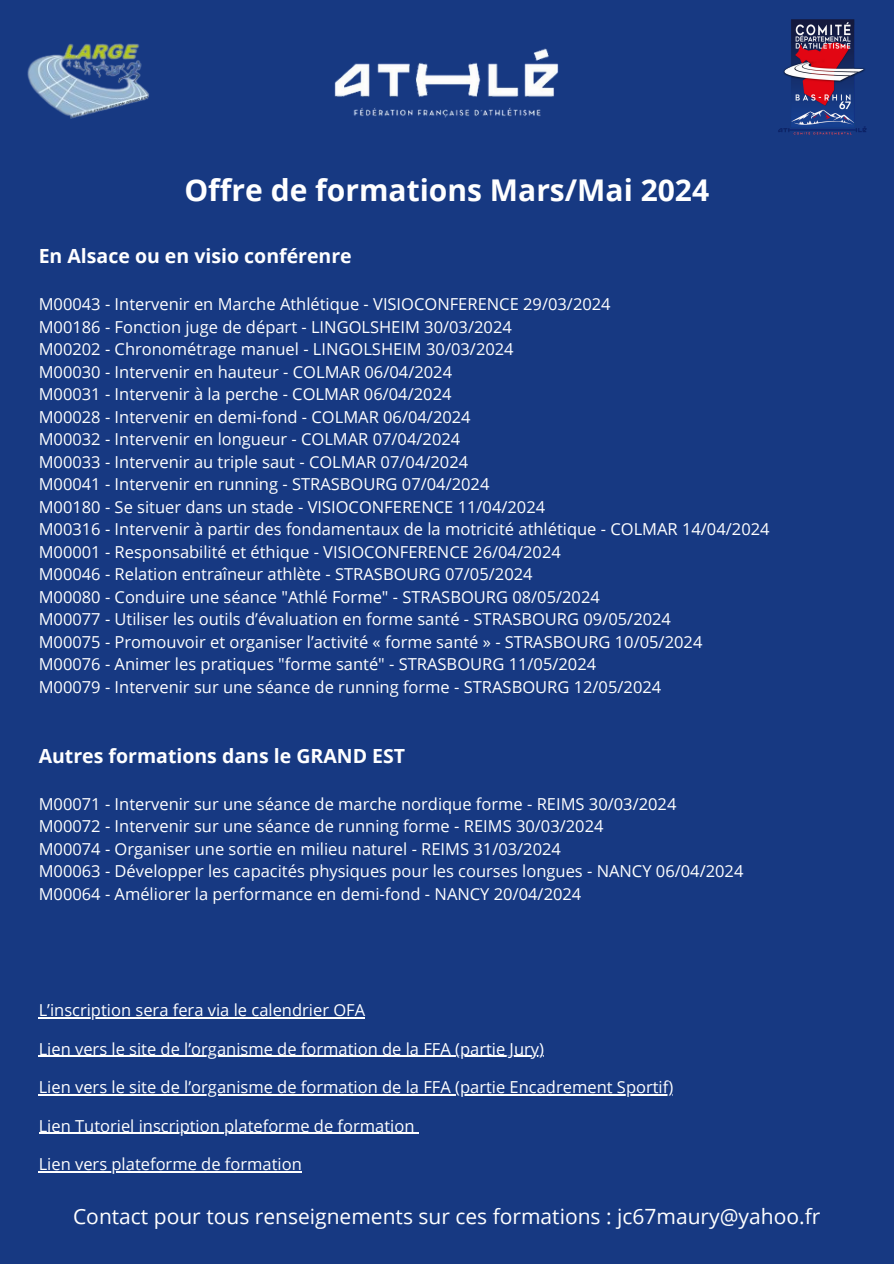
<style>
.page{position:relative;width:894px;height:1264px;background:#fff}
.page>*{position:absolute;margin:0;border:0;box-sizing:border-box;transform-origin:0 0}
.t1{font:700 30px "Open Sans";color:#fff}
.t2{font:21px "Open Sans";color:#fff}
.t3{font:700 19.5px "Open Sans";color:#fff}
.t4{font:16.5px "Open Sans";color:#fff}
</style>
<div class="page">
<div style="left:0;top:0;width:893px;height:1263px;background:#173982"></div>
<img style="left:778px;top:19px;width:89px;height:116px">
<img style="left:27px;top:43px;width:122px;height:76px">
<img style="left:334px;top:48px;width:225px;height:70px">
<hr style="left:39px;top:1017px;width:326px;height:1px;background:#fff">
<hr style="left:39px;top:1055px;width:505px;height:1px;background:#fff">
<hr style="left:39px;top:1094px;width:634px;height:1px;background:#fff">
<hr style="left:39px;top:1132px;width:375px;height:1px;background:#fff">
<hr style="left:39px;top:1171px;width:263px;height:1px;background:#fff">
<p class="t1" style="left:184px;top:169px;width:526px">Offre de formations Mars/Mai 2024</p>
<p class="t3" style="left:39px;top:242px;width:314px">En Alsace ou en visio conférenre</p>
<p class="t4" style="left:39px;top:292px;width:573px">M00043 - Intervenir en Marche Athlétique - VISIOCONFERENCE 29/03/2024</p>
<h1 class="t4" style="left:39px;top:315px;width:474px">M00186 - Fonction juge de départ - LINGOLSHEIM 30/03/2024</h1>
<h2 class="t4" style="left:39px;top:337px;width:476px">M00202 - Chronométrage manuel - LINGOLSHEIM 30/03/2024</h2>
<p class="t4" style="left:39px;top:360px;width:415px">M00030 - Intervenir en hauteur - COLMAR 06/04/2024</p>
<p class="t4" style="left:39px;top:382px;width:414px">M00031 - Intervenir à la perche - COLMAR 06/04/2024</p>
<p class="t4" style="left:39px;top:405px;width:433px">M00028 - Intervenir en demi-fond - COLMAR 06/04/2024</p>
<p class="t4" style="left:39px;top:427px;width:423px">M00032 - Intervenir en longueur - COLMAR 07/04/2024</p>
<p class="t4" style="left:39px;top:450px;width:431px">M00033 - Intervenir au triple saut - COLMAR 07/04/2024</p>
<p class="t4" style="left:39px;top:472px;width:452px">M00041 - Intervenir en running - STRASBOURG 07/04/2024</p>
<p class="t4" style="left:39px;top:495px;width:508px">M00180 - Se situer dans un stade - VISIOCONFERENCE 11/04/2024</p>
<p class="t4" style="left:39px;top:517px;width:732px">M00316 - Intervenir à partir des fondamentaux de la motricité athlétique - COLMAR 14/04/2024</p>
<p class="t4" style="left:39px;top:540px;width:523px">M00001 - Responsabilité et éthique - VISIOCONFERENCE 26/04/2024</p>
<p class="t4" style="left:39px;top:562px;width:495px">M00046 - Relation entraîneur athlète - STRASBOURG 07/05/2024</p>
<p class="t4" style="left:39px;top:585px;width:562px">M00080 - Conduire une séance "Athlé Forme" - STRASBOURG 08/05/2024</p>
<p class="t4" style="left:39px;top:607px;width:633px">M00077 - Utiliser les outils d’évaluation en forme santé - STRASBOURG 09/05/2024</p>
<p class="t4" style="left:39px;top:630px;width:665px">M00075 - Promouvoir et organiser l’activité « forme santé » - STRASBOURG 10/05/2024</p>
<p class="t4" style="left:39px;top:652px;width:559px">M00076 - Animer les pratiques "forme santé" - STRASBOURG 11/05/2024</p>
<p class="t4" style="left:39px;top:675px;width:624px">M00079 - Intervenir sur une séance de running forme - STRASBOURG 12/05/2024</p>
<p class="t3" style="left:39px;top:742px;width:368px">Autres formations dans le GRAND EST</p>
<p class="t4" style="left:39px;top:792px;width:639px">M00071 - Intervenir sur une séance de marche nordique forme - REIMS 30/03/2024</p>
<p class="t4" style="left:39px;top:814px;width:566px">M00072 - Intervenir sur une séance de running forme - REIMS 30/03/2024</p>
<h2 class="t4" style="left:39px;top:837px;width:523px">M00074 - Organiser une sortie en milieu naturel - REIMS 31/03/2024</h2>
<p class="t4" style="left:39px;top:859px;width:706px">M00063 - Développer les capacités physiques pour les courses longues - NANCY 06/04/2024</p>
<p class="t4" style="left:39px;top:882px;width:544px">M00064 - Améliorer la performance en demi-fond - NANCY 20/04/2024</p>
<p class="t4" style="left:39px;top:998px;width:328px">L’inscription sera fera via le calendrier OFA</p>
<p class="t4" style="left:39px;top:1037px;width:507px">Lien vers le site de l’organisme de formation de la FFA (partie Jury)</p>
<p class="t4" style="left:39px;top:1075px;width:636px">Lien vers le site de l’organisme de formation de la FFA (partie Encadrement Sportif)</p>
<p class="t4" style="left:39px;top:1114px;width:377px">Lien Tutoriel inscription plateforme de formation</p>
<h3 class="t4" style="left:39px;top:1152px;width:264px">Lien vers plateforme de formation</h3>
<p class="t2" style="left:73px;top:1201px;width:748px">Contact pour tous renseignements sur ces formations : jc67maury@yahoo.fr</p>
</div>
